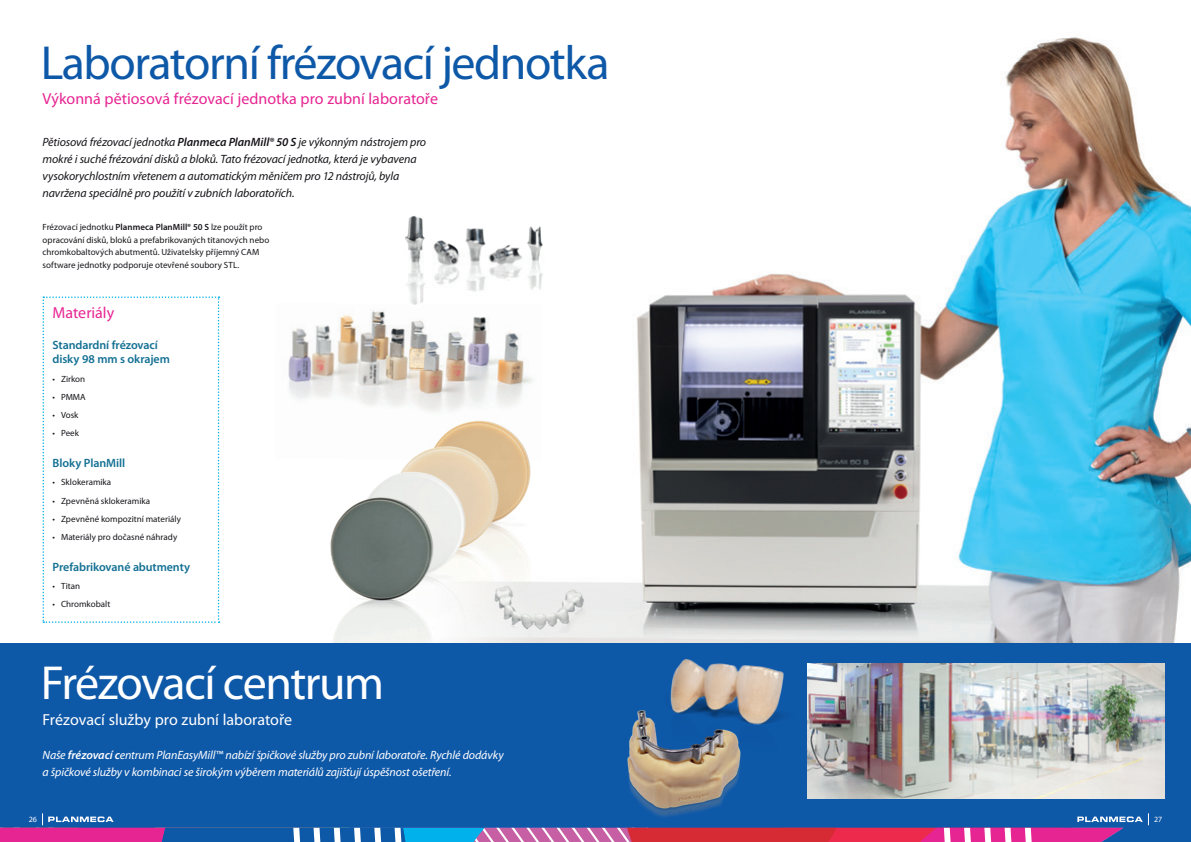
<style>
.page{position:relative;width:1191px;height:842px;background:#fff}
.page>*{position:absolute;margin:0;border:0;box-sizing:border-box;transform-origin:0 0}
.t1{font:48px "Myriad Pro";letter-spacing:-.03em;color:#0e58a8}
.t2{font:48px "Myriad Pro";letter-spacing:-.03em;color:#fff}
.t3{font:16px "Myriad Pro";color:#e72592}
.t4{font:16px "Myriad Pro";color:#fff}
.t5{font:italic 12px/17px "Myriad Pro";letter-spacing:-.015em;color:#171419}
.t6{font:italic 12px/17px "Myriad Pro";letter-spacing:-.015em;color:#fff}
.t7{font:600 12px/14px "Myriad Pro";letter-spacing:-.01em;color:#137093}
.t8{font:9px/12.5px "Myriad Pro";letter-spacing:.005em;color:#171419}
.t9{font:8px "Myriad Pro";color:#fff}
.s1{font-weight:600}
</style>
<div class="page">
<img style="left:622px;top:37px;width:569px;height:606px">
<img style="left:288px;top:310px;width:245px;height:94px">
<img style="left:365px;top:400px;width:168px;height:25px">
<img style="left:425px;top:425px;width:106px;height:130px">
<img style="left:393px;top:451px;width:129px;height:104px">
<img style="left:330px;top:476px;width:159px;height:167px">
<img style="left:392px;top:215px;width:151px;height:96px">
<img style="left:461px;top:555px;width:161px;height:88px">
<div style="left:0;top:643px;width:1191px;height:199px;background:#0e58a8"></div>
<img style="left:807px;top:663px;width:357px;height:135px">
<svg style="left:0;top:814px;width:1142px;height:28px"></svg>
<svg style="left:43px;top:296px;width:176px;height:327px"></svg>
<img style="left:670px;top:659px;width:114px;height:65px">
<img style="left:595px;top:694px;width:170px;height:128px">
<h1 class="t1" style="left:41px;top:33px;width:570px">Laboratorní frézovací jednotka</h1>
<h2 class="t3" style="left:43px;top:89px;width:397px">Výkonná pětiosová frézovací jednotka pro zubní laboratoře</h2>
<p class="t5" style="left:43px;top:133px;width:385px">Pětiosová frézovací jednotka <span class="s1">Planmeca PlanMill® 50 S</span> je výkonným nástrojem pro mokré i suché frézování disků a bloků. Tato frézovací jednotka, která je vybavena vysokorychlostním vřetenem a automatickým měničem pro 12 nástrojů, byla navržena speciálně pro použití v zubních laboratořích.</p>
<p class="t8" style="left:43px;top:221px;width:228px">Frézovací jednotku <span class="s1">Planmeca PlanMill® 50 S</span> lze použít pro opracování disků, bloků a prefabrikovaných titanových nebo chromkobaltových abutmentů. Uživatelsky příjemný CAM software jednotky podporuje otevřené soubory STL.</p>
<h2 class="t3" style="left:53px;top:303px;width:63px">Materiály</h2>
<h3 class="t7" style="left:53px;top:338px;width:119px">Standardní frézovací disky 98 mm s okrajem</h3>
<p class="t8" style="left:53px;top:372px;width:34px">• Zirkon</p>
<p class="t8" style="left:53px;top:390px;width:35px">• PMMA</p>
<p class="t8" style="left:53px;top:409px;width:27px">• Vosk</p>
<p class="t8" style="left:53px;top:427px;width:28px">• Peek</p>
<h3 class="t7" style="left:53px;top:456px;width:74px">Bloky PlanMill</h3>
<p class="t8" style="left:53px;top:476px;width:60px">• Sklokeramika</p>
<p class="t8" style="left:53px;top:494px;width:99px">• Zpevněná sklokeramika</p>
<p class="t8" style="left:53px;top:512px;width:130px">• Zpevněné kompozitní materiály</p>
<p class="t8" style="left:53px;top:530px;width:126px">• Materiály pro dočasné náhrady</p>
<h3 class="t7" style="left:53px;top:559px;width:139px">Prefabrikované abutmenty</h3>
<p class="t8" style="left:53px;top:580px;width:29px">• Titan</p>
<p class="t8" style="left:53px;top:598px;width:59px">• Chromkobalt</p>
<h1 class="t2" style="left:41px;top:654px;width:345px">Frézovací centrum</h1>
<h2 class="t4" style="left:43px;top:710px;width:251px">Frézovací služby pro zubní laboratoře</h2>
<h3 class="t6" style="left:43px;top:746px;width:463px">Naše <span class="s1">frézovací c</span>entrum PlanEasyMill™ nabízí špičkové služby pro zubní laboratoře. Rychlé dodávky a špičkové služby v kombinaci se širokým výběrem materiálů zajišťují úspěšnost ošetření.</h3>
<p class="t9" style="left:29px;top:815px;width:10px">26</p>
<p class="t9" style="left:1154px;top:815px;width:10px">27</p>
</div>
